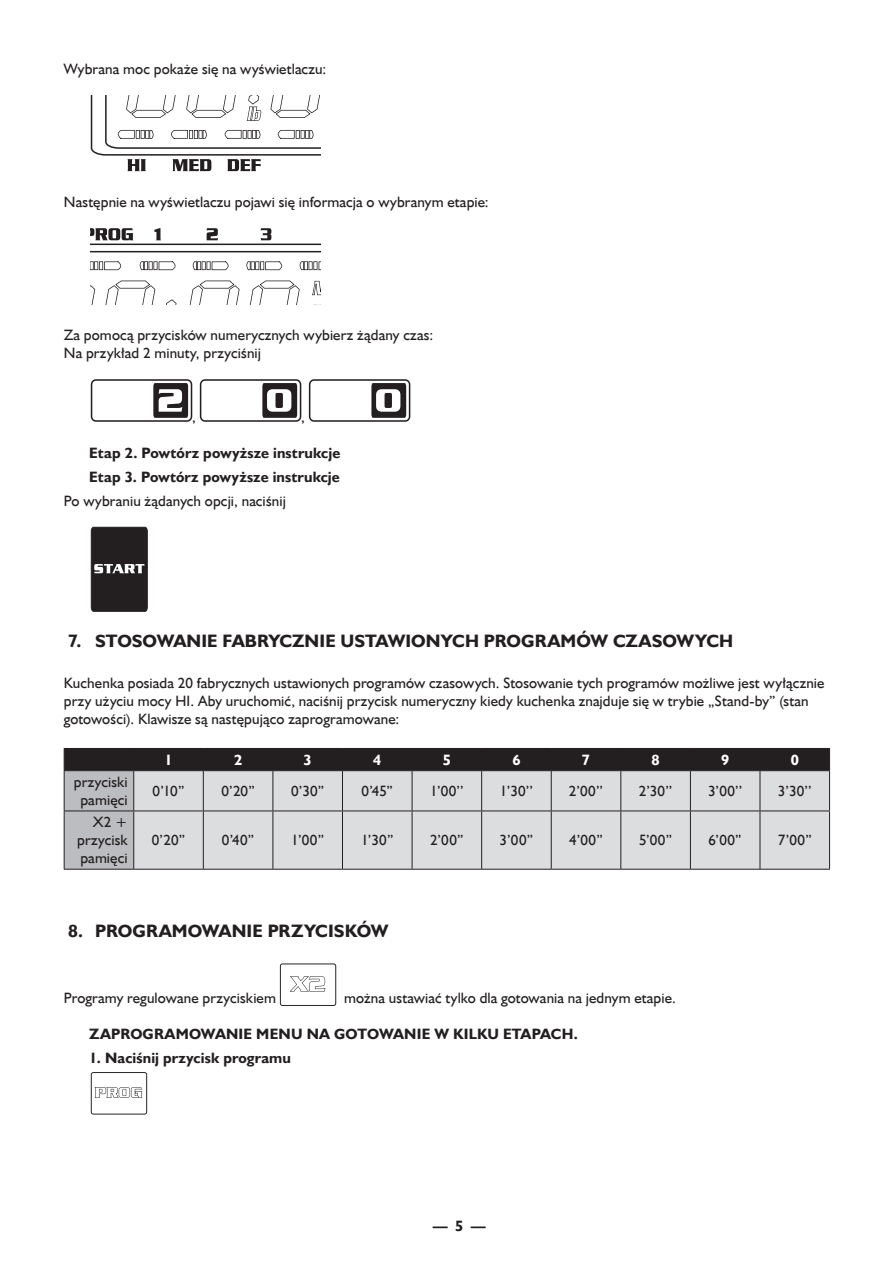
<style>
.page{position:relative;width:893px;height:1263px;background:#fff}
.page>*{position:absolute;margin:0;border:0;box-sizing:border-box;transform-origin:0 0}
.t1{font:700 18px "Humanst 521 EU";letter-spacing:.005em;color:#231f20}
.t2{font:15px/18px "Humanst 521 EU";letter-spacing:.01em;color:#231f20}
.t3{font:700 15px/24px "Humanst 521 EU";letter-spacing:.01em;color:#231f20}
.t4{font:700 15px "Humanst 521 EU";color:#fff}
</style>
<div class="page">
<svg style="left:91px;top:95px;width:229px;height:76px"></svg>
<svg style="left:91px;top:228px;width:229px;height:76px"></svg>
<svg style="left:91px;top:379px;width:101px;height:43px"></svg>
<svg style="left:200px;top:379px;width:101px;height:43px"></svg>
<svg style="left:309px;top:379px;width:101px;height:43px"></svg>
<svg style="left:91px;top:527px;width:57px;height:85px;background:#302d2e"></svg>
<svg style="left:64px;top:748px;width:766px;height:121px;background:#b5b5b6"></svg>
<hr style="left:64px;top:770px;width:70px;height:1px;background:#231f20">
<hr style="left:64px;top:771px;width:1px;height:39px;background:#231f20">
<hr style="left:134px;top:770px;width:69px;height:1px;background:#231f20">
<hr style="left:133px;top:771px;width:1px;height:39px;background:#231f20">
<hr style="left:203px;top:770px;width:70px;height:1px;background:#231f20">
<hr style="left:203px;top:771px;width:1px;height:39px;background:#231f20">
<hr style="left:273px;top:770px;width:69px;height:1px;background:#231f20">
<hr style="left:273px;top:771px;width:1px;height:39px;background:#231f20">
<hr style="left:342px;top:770px;width:70px;height:1px;background:#231f20">
<hr style="left:342px;top:771px;width:1px;height:39px;background:#231f20">
<hr style="left:412px;top:770px;width:70px;height:1px;background:#231f20">
<hr style="left:412px;top:771px;width:1px;height:39px;background:#231f20">
<hr style="left:482px;top:770px;width:69px;height:1px;background:#231f20">
<hr style="left:481px;top:771px;width:1px;height:39px;background:#231f20">
<hr style="left:551px;top:770px;width:70px;height:1px;background:#231f20">
<hr style="left:551px;top:771px;width:1px;height:39px;background:#231f20">
<hr style="left:621px;top:770px;width:69px;height:1px;background:#231f20">
<hr style="left:620px;top:771px;width:1px;height:39px;background:#231f20">
<hr style="left:690px;top:770px;width:70px;height:1px;background:#231f20">
<hr style="left:690px;top:771px;width:1px;height:39px;background:#231f20">
<hr style="left:760px;top:770px;width:70px;height:1px;background:#231f20">
<hr style="left:760px;top:771px;width:1px;height:39px;background:#231f20">
<hr style="left:829px;top:771px;width:1px;height:39px;background:#231f20">
<hr style="left:64px;top:810px;width:70px;height:1px;background:#231f20">
<hr style="left:64px;top:811px;width:1px;height:58px;background:#231f20">
<hr style="left:134px;top:810px;width:69px;height:1px;background:#231f20">
<hr style="left:133px;top:811px;width:1px;height:58px;background:#231f20">
<hr style="left:203px;top:810px;width:70px;height:1px;background:#231f20">
<hr style="left:203px;top:811px;width:1px;height:58px;background:#231f20">
<hr style="left:273px;top:810px;width:69px;height:1px;background:#231f20">
<hr style="left:273px;top:811px;width:1px;height:58px;background:#231f20">
<hr style="left:342px;top:810px;width:70px;height:1px;background:#231f20">
<hr style="left:342px;top:811px;width:1px;height:58px;background:#231f20">
<hr style="left:412px;top:810px;width:70px;height:1px;background:#231f20">
<hr style="left:412px;top:811px;width:1px;height:58px;background:#231f20">
<hr style="left:482px;top:810px;width:69px;height:1px;background:#231f20">
<hr style="left:481px;top:811px;width:1px;height:58px;background:#231f20">
<hr style="left:551px;top:810px;width:70px;height:1px;background:#231f20">
<hr style="left:551px;top:811px;width:1px;height:58px;background:#231f20">
<hr style="left:621px;top:810px;width:69px;height:1px;background:#231f20">
<hr style="left:620px;top:811px;width:1px;height:58px;background:#231f20">
<hr style="left:690px;top:810px;width:70px;height:1px;background:#231f20">
<hr style="left:690px;top:811px;width:1px;height:58px;background:#231f20">
<hr style="left:760px;top:810px;width:70px;height:1px;background:#231f20">
<hr style="left:760px;top:811px;width:1px;height:58px;background:#231f20">
<hr style="left:829px;top:811px;width:1px;height:58px;background:#231f20">
<hr style="left:64px;top:869px;width:70px;height:1px;background:#231f20">
<hr style="left:134px;top:869px;width:69px;height:1px;background:#231f20">
<hr style="left:203px;top:869px;width:70px;height:1px;background:#231f20">
<hr style="left:273px;top:869px;width:69px;height:1px;background:#231f20">
<hr style="left:342px;top:869px;width:70px;height:1px;background:#231f20">
<hr style="left:412px;top:869px;width:70px;height:1px;background:#231f20">
<hr style="left:482px;top:869px;width:69px;height:1px;background:#231f20">
<hr style="left:551px;top:869px;width:70px;height:1px;background:#231f20">
<hr style="left:621px;top:869px;width:69px;height:1px;background:#231f20">
<hr style="left:690px;top:869px;width:70px;height:1px;background:#231f20">
<hr style="left:760px;top:869px;width:70px;height:1px;background:#231f20">
<svg style="left:280px;top:963px;width:56px;height:43px"></svg>
<svg style="left:91px;top:1072px;width:56px;height:42px"></svg>
<p class="t2" style="left:64px;top:60px;width:264px">Wybrana moc pokaże się na wyświetlaczu:</p>
<p class="t2" style="left:64px;top:193px;width:426px">Następnie na wyświetlaczu pojawi się informacja o wybranym etapie:</p>
<p class="t2" style="left:64px;top:326px;width:371px">Za pomocą przycisków numerycznych wybierz żądany czas:<br>Na przykład 2 minuty, przyciśnij</p>
<p class="t2" style="left:192px;top:408px;width:5px">,</p>
<p class="t2" style="left:301px;top:408px;width:5px">,</p>
<p class="t3" style="left:89px;top:441px;width:252px">Etap 2. Powtórz powyższe instrukcje<br>Etap 3. Powtórz powyższe instrukcje</p>
<p class="t2" style="left:64px;top:492px;width:224px">Po wybraniu żądanych opcji, naciśnij</p>
<p class="t1" style="left:68px;top:630px;width:667px">7. STOSOWANIE FABRYCZNIE USTAWIONYCH PROGRAMÓW CZASOWYCH</p>
<p class="t2" style="left:64px;top:674px;width:762px">Kuchenka posiada 20 fabrycznych ustawionych programów czasowych. Stosowanie tych programów możliwe jest wyłącznie przy użyciu mocy HI. Aby uruchomić, naciśnij przycisk numeryczny kiedy kuchenka znajduje się w trybie „Stand-by” (stan gotowości). Klawisze są następująco zaprogramowane:</p>
<p class="t4" style="left:164px;top:750px;width:10px">1</p>
<p class="t4" style="left:234px;top:750px;width:10px">2</p>
<p class="t4" style="left:304px;top:750px;width:10px">3</p>
<p class="t4" style="left:373px;top:750px;width:10px">4</p>
<p class="t4" style="left:443px;top:750px;width:10px">5</p>
<p class="t4" style="left:512px;top:750px;width:10px">6</p>
<p class="t4" style="left:582px;top:750px;width:10px">7</p>
<p class="t4" style="left:652px;top:750px;width:10px">8</p>
<p class="t4" style="left:721px;top:750px;width:10px">9</p>
<p class="t4" style="left:791px;top:750px;width:10px">0</p>
<p class="t2" style="left:74px;top:773px;width:55px;text-align:center">przyciski pamięci</p>
<p class="t2" style="left:153px;top:782px;width:33px">0’10”</p>
<p class="t2" style="left:221px;top:782px;width:35px">0’20”</p>
<p class="t2" style="left:291px;top:782px;width:35px">0’30”</p>
<p class="t2" style="left:362px;top:782px;width:33px">0’45”</p>
<p class="t2" style="left:430px;top:782px;width:35px">1’00’’</p>
<p class="t2" style="left:500px;top:782px;width:35px">1’30’’</p>
<p class="t2" style="left:569px;top:782px;width:36px">2’00’’</p>
<p class="t2" style="left:639px;top:782px;width:35px">2’30’’</p>
<p class="t2" style="left:708px;top:782px;width:36px">3’00’’</p>
<p class="t2" style="left:778px;top:782px;width:35px">3’30’’</p>
<p class="t2" style="left:77px;top:813px;width:52px;text-align:justify;text-indent:16px">X2 + przycisk pamięci</p>
<p class="t2" style="left:152px;top:831px;width:35px">0’20”</p>
<p class="t2" style="left:222px;top:831px;width:34px">0’40”</p>
<p class="t2" style="left:291px;top:831px;width:34px">1’00”</p>
<p class="t2" style="left:361px;top:831px;width:34px">1’30”</p>
<p class="t2" style="left:430px;top:831px;width:35px">2’00”</p>
<p class="t2" style="left:500px;top:831px;width:35px">3’00”</p>
<p class="t2" style="left:569px;top:831px;width:35px">4’00”</p>
<p class="t2" style="left:639px;top:831px;width:35px">5’00”</p>
<p class="t2" style="left:709px;top:831px;width:35px">6’00”</p>
<p class="t2" style="left:778px;top:831px;width:36px">7’00”</p>
<p class="t1" style="left:68px;top:920px;width:322px">8. PROGRAMOWANIE PRZYCISKÓW</p>
<p class="t2" style="left:64px;top:989px;width:214px">Programy regulowane przyciskiem</p>
<p class="t2" style="left:344px;top:989px;width:333px">można ustawiać tylko dla gotowania na jednym etapie.</p>
<p class="t3" style="left:89px;top:1022px;width:490px">ZAPROGRAMOWANIE MENU NA GOTOWANIE W KILKU ETAPACH.</p>
<p class="t3" style="left:89px;top:1046px;width:203px">1. Naciśnij przycisk programu</p>
<p class="t3" style="left:433px;top:1214px;width:55px">—5—</p>
</div>
